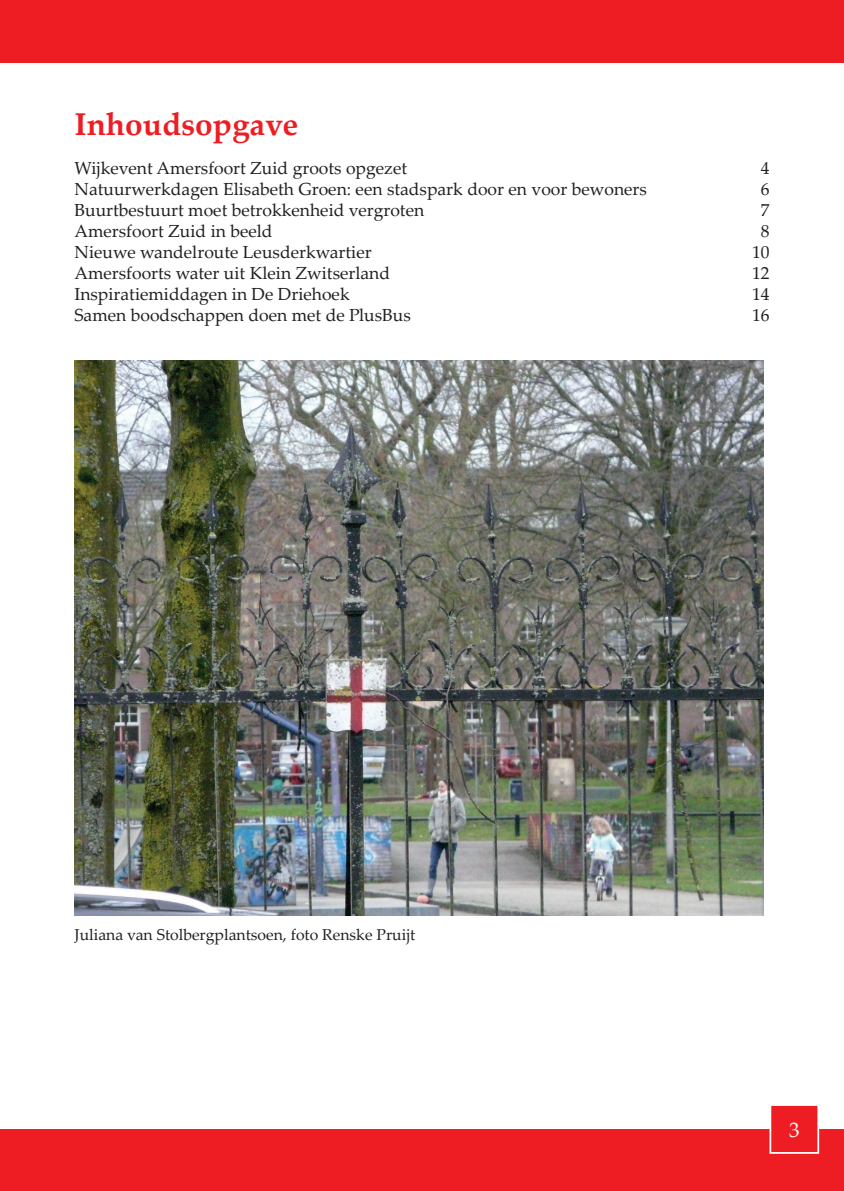
<style>
.page{position:relative;width:844px;height:1191px;background:#fff}
.page>*{position:absolute;margin:0;border:0;box-sizing:border-box;transform-origin:0 0}
.t1{font:700 31.5px "Palatino Linotype";color:#ee1d23}
.t2{font:21px "Palatino Linotype";color:#fff}
.t3{font:17.5px "Palatino Linotype";color:#231f20}
.t4{font:15.75px "Palatino Linotype";color:#231f20}
</style>
<div class="page">
<div style="left:0;top:1129px;width:843px;height:62px;background:#ee1d23"></div>
<div style="left:769px;top:1104px;width:50px;height:49px;background:#ee1d23;border:2px solid #fff"></div>
<div style="left:0;top:0;width:843px;height:62px;background:#ee1d23"></div>
<img style="left:74px;top:360px;width:689px;height:555px">
<h1 class="t1" style="left:74px;top:102px;width:225px">Inhoudsopgave</h1>
<p class="t3" style="left:74px;top:156px;width:334px">Wijkevent Amersfoort Zuid groots opgezet</p>
<p class="t3" style="left:760px;top:156px;width:10px">4</p>
<p class="t3" style="left:74px;top:177px;width:573px">Natuurwerkdagen Elisabeth Groen: een stadspark door en voor bewoners</p>
<p class="t3" style="left:760px;top:177px;width:10px">6</p>
<p class="t3" style="left:74px;top:198px;width:351px">Buurtbestuurt moet betrokkenheid vergroten</p>
<p class="t3" style="left:760px;top:198px;width:10px">7</p>
<p class="t3" style="left:74px;top:219px;width:199px">Amersfoort Zuid in beeld</p>
<p class="t3" style="left:760px;top:219px;width:10px">8</p>
<p class="t3" style="left:74px;top:240px;width:298px">Nieuwe wandelroute Leusderkwartier</p>
<p class="t3" style="left:751px;top:240px;width:19px">10</p>
<p class="t3" style="left:74px;top:261px;width:317px">Amersfoorts water uit Klein Zwitserland</p>
<p class="t3" style="left:751px;top:261px;width:19px">12</p>
<p class="t3" style="left:74px;top:282px;width:277px">Inspiratiemiddagen in De Driehoek</p>
<p class="t3" style="left:751px;top:282px;width:19px">14</p>
<p class="t3" style="left:74px;top:303px;width:338px">Samen boodschappen doen met de PlusBus</p>
<p class="t3" style="left:751px;top:303px;width:19px">16</p>
<p class="t4" style="left:74px;top:923px;width:342px">Juliana van Stolbergplantsoen, foto Renske Pruijt</p>
<p class="t2" style="left:788px;top:1114px;width:12px">3</p>
</div>
